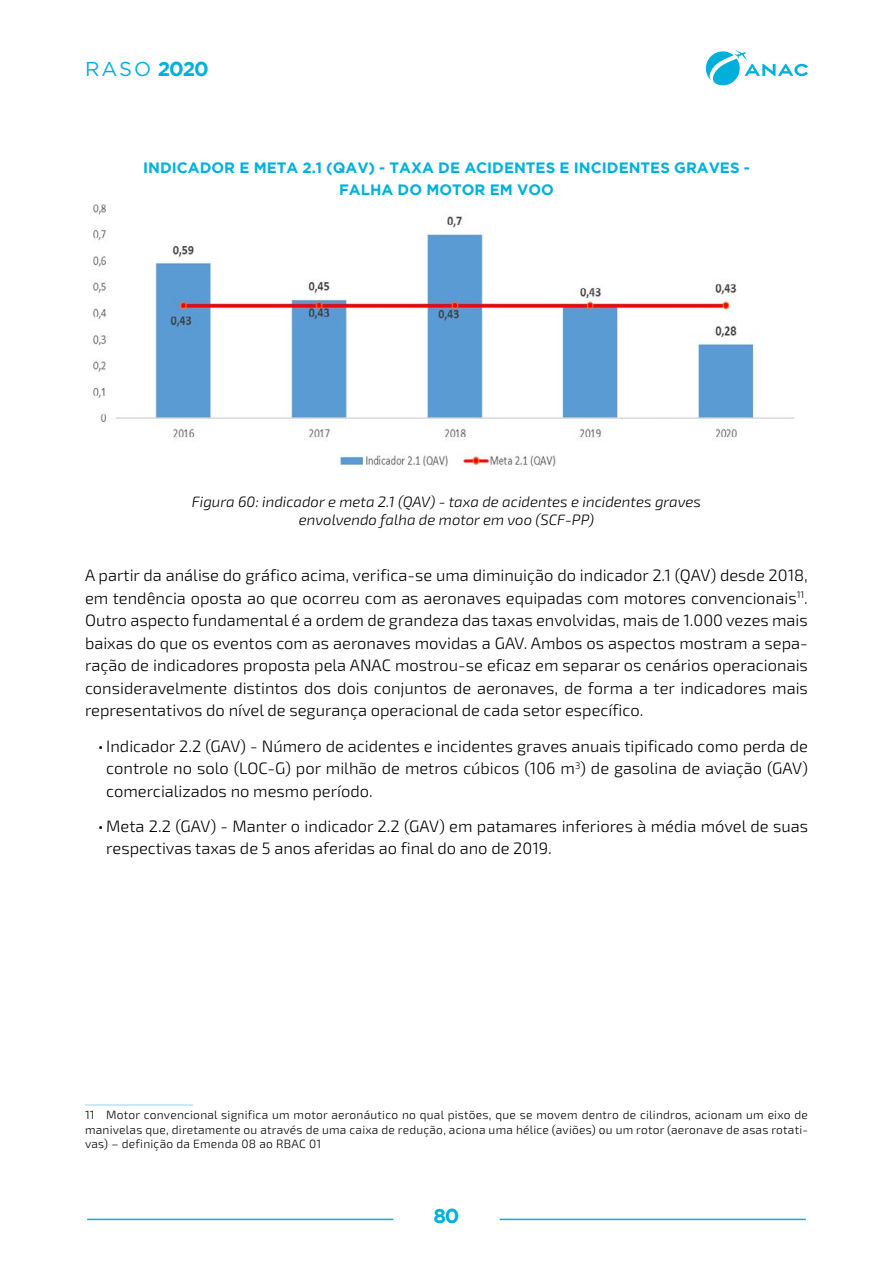
<style>
.page{position:relative;width:893px;height:1263px;background:#fff}
.page>*{position:absolute;margin:0;border:0;box-sizing:border-box;transform-origin:0 0}
.t1{font:20.1px "Gotham HTF";color:#00b0db}
.t2{font:700 20.1px "Gotham";color:#00b0db}
.t3{font:300 16.5px/22.5px "Exo 2";color:#000;text-align:justify}
.t4{font:italic 300 15px/18px "Exo 2";color:#000;text-align:center}
.t5{font:700 15px/22.5px "Gotham";color:#00b0db;text-align:center}
.t6{font:300 12px/14.4px "Exo 2";letter-spacing:.02em;color:#000;text-align:justify}
.s1{font-family:"Gotham";font-weight:700}
</style>
<div class="page">
<svg style="left:706px;top:50px;width:102px;height:35px"></svg>
<hr style="left:87px;top:1219px;width:306px;height:1px;background:#00b0db">
<hr style="left:500px;top:1219px;width:306px;height:1px;background:#00b0db">
<img style="left:93px;top:204px;width:702px;height:263px">
<hr style="left:85px;top:1104px;width:108px;height:1px;background:#a2d9ef">
<p class="t1" style="left:85px;top:58px;width:125px">RASO <span class="s1">2020</span></p>
<p class="t5" style="left:143px;top:156px;width:608px">INDICADOR E META 2.1 (QAV) - TAXA DE ACIDENTES E INCIDENTES GRAVES -<br>FALHA DO MOTOR EM VOO</p>
<p class="t4" style="left:192px;top:493px;width:511px">Figura 60: indicador e meta 2.1 (QAV) - taxa de acidentes e incidentes graves envolvendo falha de motor em voo (SCF-PP)</p>
<p class="t3" style="left:85px;top:565px;width:724px">A partir da análise do gráfico acima, verifica-se uma diminuição do indicador 2.1 (QAV) desde 2018, em tendência oposta ao que ocorreu com as aeronaves equipadas com motores convencionais<sup>11</sup>.<br>Outro aspecto fundamental é a ordem de grandeza das taxas envolvidas, mais de 1.000 vezes mais baixas do que os eventos com as aeronaves movidas a GAV. Ambos os aspectos mostram a sepa&shy;ração de indicadores proposta pela ANAC mostrou-se eficaz em separar os cenários operacionais consideravelmente distintos dos dois conjuntos de aeronaves, de forma a ter indicadores mais representativos do nível de segurança operacional de cada setor específico.</p>
<p class="t3" style="left:106px;top:735px;width:703px;text-indent:-8px">• Indicador 2.2 (GAV) - Número de acidentes e incidentes graves anuais tipificado como perda de controle no solo (LOC-G) por milhão de metros cúbicos (106 m<sup>3</sup>) de gasolina de aviação (GAV) comercializados no mesmo período.</p>
<p class="t3" style="left:106px;top:815px;width:703px;text-indent:-8px">• Meta 2.2 (GAV) - Manter o indicador 2.2 (GAV) em patamares inferiores à média móvel de suas respectivas taxas de 5 anos aferidas ao final do ano de 2019.</p>
<p class="t6" style="left:85px;top:1108px;width:724px">11 Motor convencional significa um motor aeronáutico no qual pistões, que se movem dentro de cilindros, acionam um eixo de manivelas que, diretamente ou através de uma caixa de redução, aciona uma hélice (aviões) ou um rotor (aeronave de asas rotati&shy;vas) – definição da Emenda 08 ao RBAC 01</p>
<p class="t2" style="left:433px;top:1205px;width:28px">80</p>
</div>
